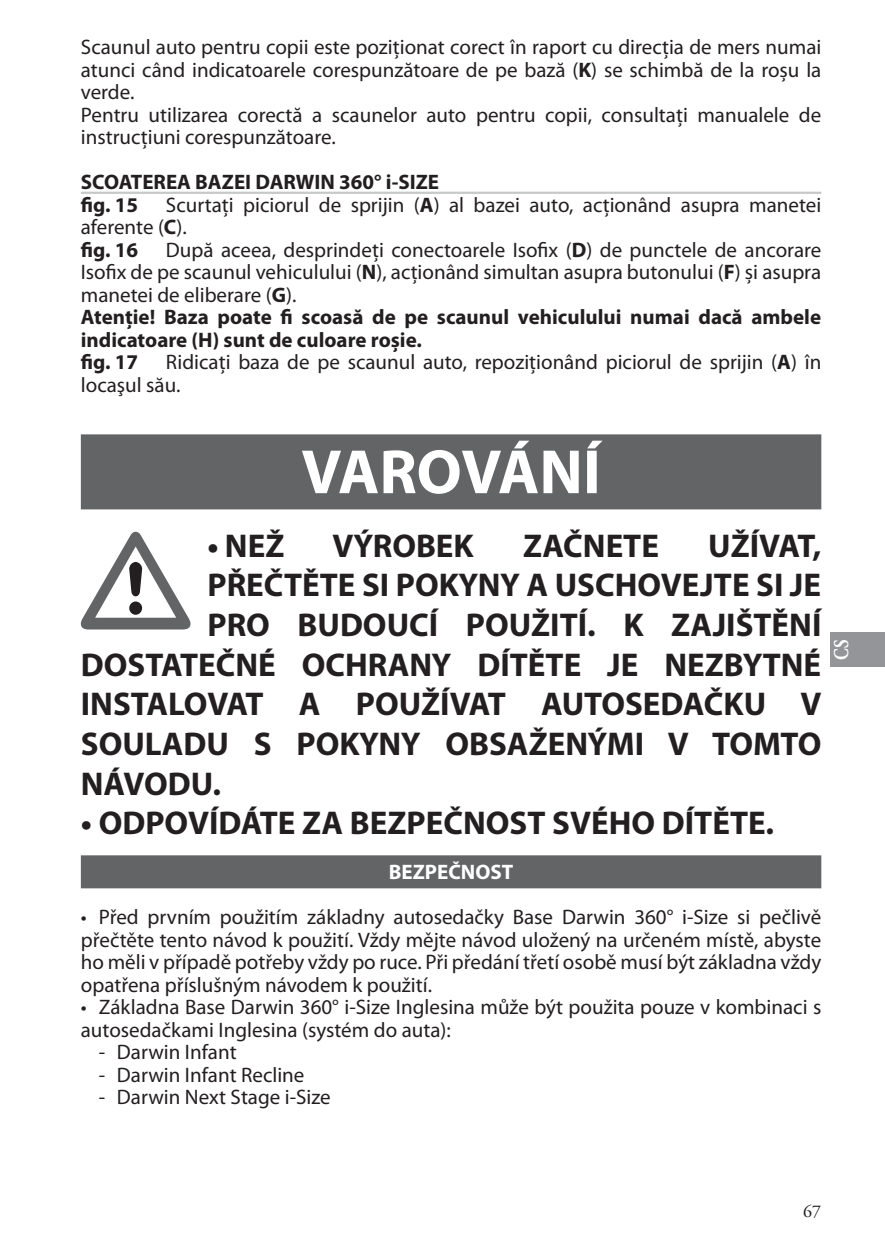
<style>
.page{position:relative;width:885px;height:1251px;background:#fff}
.page>*{position:absolute;margin:0;border:0;box-sizing:border-box;transform-origin:0 0}
.t1{font:700 63px "Myriad Pro";letter-spacing:-.005em;color:#fff}
.t2{font:700 33px "Myriad Pro";color:#231f20}
.t3{font:21px/22.5px "Myriad Pro";color:#231f20}
.t4{font:700 21px/22.5px "Myriad Pro";color:#231f20}
.t5{font:700 21px "Myriad Pro";color:#fff}
.t6{font:700 21px "Adobe Garamond Pro";color:#fff;scale:.8 1}
.t7{font:18px "Adobe Garamond Pro";color:#231f20}
.s1{font-weight:700}
</style>
<div class="page">
<div style="left:829px;top:633px;width:55px;height:34px;background:#939598"></div>
<div style="left:81px;top:434px;width:740px;height:75px;background:#636466"></div>
<div style="left:81px;top:855px;width:740px;height:33px;background:#636466"></div>
<svg style="left:81px;top:532px;width:109px;height:97px"></svg>
<hr style="left:81px;top:192px;width:740px;height:2px;background:#c6c8ca">
<p class="t3" style="left:81px;top:37px;width:741px">Scaunul auto pentru copii este poziționat corect în raport cu direcția de mers numai atunci când indicatoarele corespunzătoare de pe bază (<span class="s1">K</span>) se schimbă de la roșu la verde.<br>Pentru utilizarea corectă a scaunelor auto pentru copii, consultați manualele de instrucțiuni corespunzătoare.</p>
<p class="t4" style="left:81px;top:172px;width:359px">SCOATEREA BAZEI DARWIN 360° i-SIZE fig. 15</p>
<p class="t3" style="left:81px;top:195px;width:741px;text-indent:85px">Scurtaţi piciorul de sprijin (<span class="s1">A</span>) al bazei auto, acţionând asupra manetei aferente (<span class="s1">C</span>).<br><span class="s1">fig. 16</span></p>
<p class="t3" style="left:81px;top:239px;width:741px;text-indent:85px">După aceea, desprindeți conectoarele Isofix (<span class="s1">D</span>) de punctele de ancorare Isofix de pe scaunul vehiculului (<span class="s1">N</span>), acționând simultan asupra butonului (<span class="s1">F</span>) și asupra manetei de eliberare (<span class="s1">G</span>).<br><span class="s1">Atenție! Baza poate fi scoasă de pe scaunul vehiculului numai dacă ambele indicatoare (H) sunt de culoare roșie.<br>fig. 17</span></p>
<p class="t3" style="left:81px;top:352px;width:741px;text-indent:85px">Ridicaţi baza de pe scaunul auto, repoziţionând piciorul de sprijin (<span class="s1">A</span>) în locaşul său.</p>
<h1 class="t1" style="left:301px;top:448px;width:301px">VAROVÁNÍ</h1>
<h2 class="t2" style="left:207px;top:533px;width:78px">• NEŽ</h2>
<h2 class="t2" style="left:332px;top:533px;width:143px">VÝROBEK</h2>
<h2 class="t2" style="left:523px;top:533px;width:137px">ZAČNETE</h2>
<h2 class="t2" style="left:708px;top:533px;width:114px">UŽÍVAT,</h2>
<h2 class="t2" style="left:207px;top:573px;width:615px">PŘEČTĚTE SI POKYNY A USCHOVEJTE SI JE</h2>
<h2 class="t2" style="left:207px;top:612px;width:615px">PRO BUDOUCÍ POUŽITÍ. K ZAJIŠTĚNÍ</h2>
<h2 class="t2" style="left:81px;top:652px;width:741px">DOSTATEČNÉ OCHRANY DÍTĚTE JE NEZBYTNÉ</h2>
<h2 class="t2" style="left:81px;top:691px;width:741px">INSTALOVAT A POUŽÍVAT AUTOSEDAČKU V</h2>
<h2 class="t2" style="left:81px;top:731px;width:741px">SOULADU S POKYNY OBSAŽENÝMI V TOMTO</h2>
<h2 class="t2" style="left:81px;top:771px;width:142px">NÁVODU.</h2>
<h2 class="t2" style="left:81px;top:810px;width:694px">• ODPOVÍDÁTE ZA BEZPEČNOST SVÉHO DÍTĚTE.</h2>
<p class="t5" style="left:389px;top:864px;width:126px">BEZPEČNOST</p>
<p class="t3" style="left:81px;top:907px;width:741px;text-align:justify">• Před prvním použitím základny autosedačky Base Darwin 360° i-Size si pečlivě přečtěte tento návod k použití. Vždy mějte návod uložený na určeném místě, abyste ho měli v případě potřeby vždy po ruce. Při předání třetí osobě musí být základna vždy opatřena příslušným návodem k použití.</p>
<p class="t3" style="left:81px;top:997px;width:741px">• Základna Base Darwin 360° i-Size Inglesina může být použita pouze v kombinaci s autosedačkami Inglesina (systém do auta):</p>
<p class="t3" style="left:99px;top:1042px;width:139px">- Darwin Infant</p>
<p class="t3" style="left:99px;top:1064px;width:207px">- Darwin Infant Recline</p>
<p class="t3" style="left:99px;top:1087px;width:233px">- Darwin Next Stage i-Size</p>
<p class="t6" style="left:832px;top:660px;width:27px;rotate:-90deg">CS</p>
<p class="t7" style="left:803px;top:1204px;width:19px">67</p>
</div>
